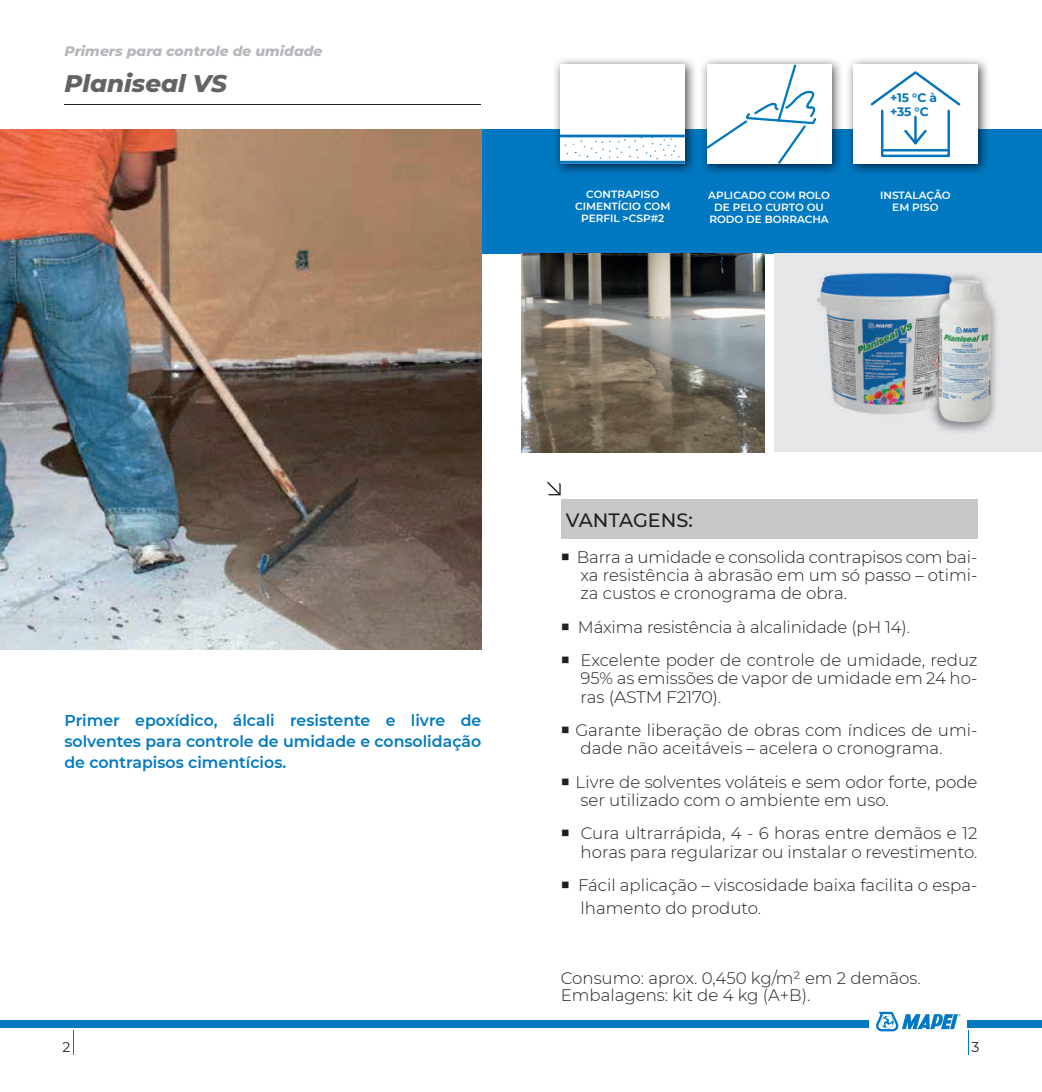
<style>
.page{position:relative;width:1042px;height:1092px;background:#fff}
.page>*{position:absolute;margin:0;border:0;box-sizing:border-box;transform-origin:0 0}
.t1{font:italic 800 24.5px "Montserrat";color:#636366}
.t2{font:500 19.25px "Montserrat";color:#231f20}
.t3{font:300 16.62px/18.4px "Montserrat";color:#231f20}
.t4{font:600 15.75px/21px "Montserrat";color:#0079c2;text-align:justify}
.t5{font:italic 800 14px "Montserrat";color:#b6b7bb}
.t6{font:14px "Montserrat";color:#231f20}
.t7{font:700 12.25px/14px "Montserrat";color:#0574bc}
.t8{font:600 10.5px/12.2px "Montserrat";color:#fff;text-align:center}
</style>
<div class="page">
<div style="left:0;top:1019px;width:868px;height:8px;background:#0079c2"></div>
<svg style="left:876px;top:1011px;width:84px;height:20px"></svg>
<div style="left:967px;top:1019px;width:75px;height:8px;background:#0079c2"></div>
<svg style="left:73px;top:1030px;width:1px;height:24px"></svg>
<div style="left:561px;top:499px;width:416px;height:40px;background:#c7c8ca"></div>
<div style="left:481px;top:129px;width:561px;height:124px;background:#0079c2"></div>
<img style="left:521px;top:253px;width:243px;height:199px">
<div style="left:774px;top:253px;width:268px;height:199px;background:#e6e7e9"></div>
<img style="left:817px;top:272px;width:180px;height:160px">
<svg style="left:547px;top:481px;width:14px;height:14px"></svg>
<img style="left:702px;top:59px;width:139px;height:114px">
<div style="left:707px;top:64px;width:124px;height:100px;background:#fff"></div>
<img style="left:848px;top:59px;width:140px;height:114px">
<div style="left:853px;top:64px;width:124px;height:100px;background:#fff"></div>
<div style="left:881px;top:109px;width:69px;height:48px;border:2px solid #0574bc"></div>
<svg style="left:870px;top:71px;width:91px;height:35px"></svg>
<svg style="left:904px;top:115px;width:23px;height:30px"></svg>
<hr style="left:882px;top:149px;width:67px;height:2px;background:#0574bc">
<img style="left:555px;top:59px;width:140px;height:114px">
<div style="left:561px;top:64px;width:124px;height:100px;background:#fff"></div>
<img style="left:0;top:129px;width:481px;height:520px">
<hr style="left:64px;top:104px;width:417px;height:1px;background:#231f20">
<svg style="left:704px;top:63px;width:114px;height:103px"></svg>
<img style="left:561px;top:134px;width:124px;height:30px">
<p class="t5" style="left:64px;top:40px;width:259px">Primers para controle de umidade</p>
<h1 class="t1" style="left:64px;top:65px;width:164px">Planiseal VS</h1>
<p class="t8" style="left:575px;top:187px;width:97px">CONTRAPISO<br>CIMENTÍCIO COM<br>PERFIL &gt;CSP#2</p>
<p class="t7" style="left:890px;top:90px;width:49px">+15 °C à +35 °C</p>
<p class="t8" style="left:708px;top:188px;width:123px">APLICADO COM ROLO<br>DE PELO CURTO OU<br>RODO DE BORRACHA</p>
<p class="t8" style="left:880px;top:188px;width:72px">INSTALAÇÃO<br>EM PISO</p>
<p class="t4" style="left:64px;top:708px;width:418px">Primer epoxídico, álcali resistente e livre de solventes para controle de umidade e consolidação de contrapisos cimentícios.</p>
<p class="t2" style="left:566px;top:506px;width:128px">VANTAGENS:</p>
<p class="t3" style="left:580px;top:547px;width:398px;text-align:justify;text-indent:-20px">○ Barra a umidade e consolida contrapisos com bai&shy;xa resistência à abrasão em um só passo – otimi&shy;za custos e cronograma de obra.</p>
<p class="t3" style="left:561px;top:617px;width:351px">○ Máxima resistência à alcalinidade (pH 14).</p>
<p class="t3" style="left:580px;top:650px;width:398px;text-align:justify;text-indent:-20px">○ Excelente poder de controle de umidade, reduz 95% as emissões de vapor de umidade em 24 ho&shy;ras (ASTM F2170).</p>
<p class="t3" style="left:580px;top:720px;width:398px;text-indent:-20px">○ Garante liberação de obras com índices de umi&shy;dade não aceitáveis – acelera o cronograma.</p>
<p class="t3" style="left:580px;top:772px;width:398px;text-indent:-20px">○ Livre de solventes voláteis e sem odor forte, pode ser utilizado com o ambiente em uso.</p>
<p class="t3" style="left:561px;top:823px;width:418px;text-align:right">○ Cura ultrarrápida, 4 - 6 horas entre demãos e 12 horas para regularizar ou instalar o revestimento.</p>
<p class="t3" style="left:580px;top:873px;width:398px;line-height:22.8px;text-indent:-20px">○ Fácil aplicação – viscosidade baixa facilita o espa&shy;lhamento do produto.</p>
<p class="t3" style="left:561px;top:968px;width:361px;line-height:17.5px">Consumo: aprox. 0,450 kg/m² em 2 demãos.<br>Embalagens: kit de 4 kg (A+B).</p>
<p class="t6" style="left:62px;top:1037px;width:9px">2</p>
<p class="t6" style="left:971px;top:1037px;width:9px">3</p>
</div>
